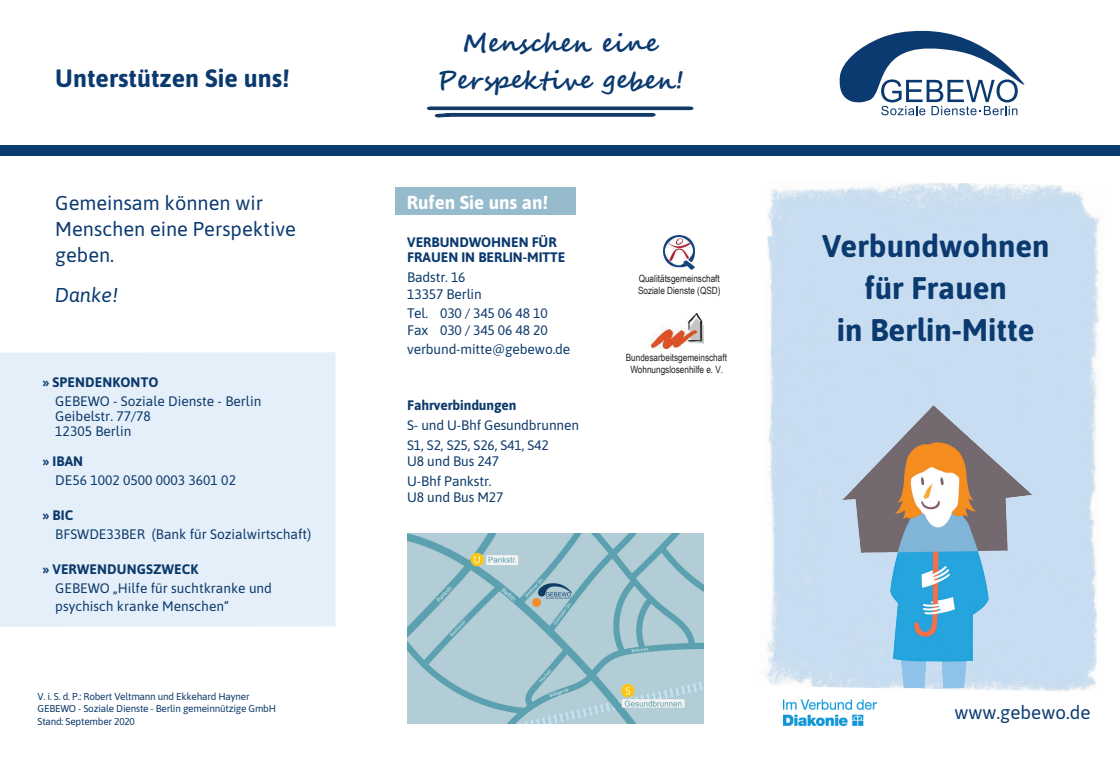
<style>
.page{position:relative;width:1120px;height:759px;background:#fff}
.page>*{position:absolute;margin:0;border:0;box-sizing:border-box;transform-origin:0 0}
.t1{font:700 31.25px/42.2px "Asap";color:#0b3a70;text-align:center}
.t2{font:700 25px/36.2px "Segoe Script";color:#0b3a70;text-align:center}
.t3{font:700 25px "Asap";color:#0b3a70}
.t4{font:20px/26.2px "Asap";color:#0b3a70}
.t5{font:italic 20px "Asap";color:#0b3a70}
.t6{font:700 18.75px "Asap";color:#fff}
.t7{font:18.75px "Asap";color:#0b3a70}
.t8{font:13.75px/15px "Asap";color:#0c3a6b}
.t9{font:700 13.75px "Asap";letter-spacing:.01em;color:#0c3a6b}
.t10{font:700 13.75px/15px "Asap";color:#0b3a70}
.t11{font:700 13.75px "Asap";letter-spacing:-.01em;color:#0c3a6b}
.t12{font:10px/12.2px "Asap";letter-spacing:-.02em;color:#0c3a6b}
.t13{font:10px/12.5px "Arial Narrow";color:#231f20}
</style>
<div class="page">
<svg style="left:839px;top:30px;width:185px;height:85px"></svg>
<div style="left:0;top:352px;width:335px;height:274px;background:#e5eff9"></div>
<div style="left:0;top:145px;width:1120px;height:11px;background:#0b3a70"></div>
<div style="left:395px;top:187px;width:180px;height:27px;background:#95bbcc"></div>
<img style="left:663px;top:235px;width:31px;height:35px">
<img style="left:651px;top:314px;width:52px;height:34px">
<img style="left:426px;top:106px;width:268px;height:12px">
<img style="left:765px;top:183px;width:334px;height:508px">
<img style="left:783px;top:699px;width:93px;height:26px">
<img style="left:407px;top:533px;width:297px;height:190px">
<img style="left:838px;top:394px;width:196px;height:293px">
<h2 class="t3" style="left:55px;top:61px;width:236px">Unterstützen Sie uns!</h2>
<h3 class="t4" style="left:55px;top:188px;width:242px">Gemeinsam können wir<br>Menschen eine Perspektive geben.</h3>
<h3 class="t5" style="left:55px;top:282px;width:65px">Danke!</h3>
<p class="t9" style="left:43px;top:372px;width:117px">» SPENDENKONTO</p>
<p class="t8" style="left:55px;top:393px;width:207px">GEBEWO - Soziale Dienste - Berlin<br>Geibelstr. 77/78<br>12305 Berlin</p>
<p class="t9" style="left:43px;top:451px;width:42px">» IBAN</p>
<p class="t8" style="left:55px;top:471px;width:182px">DE56 1002 0500 0003 3601 02</p>
<p class="t9" style="left:43px;top:505px;width:32px">» BIC</p>
<p class="t8" style="left:55px;top:525px;width:258px">BFSWDE33BER (Bank für Sozialwirtschaft)</p>
<p class="t9" style="left:43px;top:559px;width:157px">» VERWENDUNGSZWECK</p>
<p class="t8" style="left:55px;top:577px;width:218px;line-height:18.8px">GEBEWO „Hilfe für suchtkranke und psychisch kranke Menschen“</p>
<p class="t12" style="left:38px;top:689px;width:240px">V. i. S. d. P.: Robert Veltmann und Ekkehard Hayner<br>GEBEWO - Soziale Dienste - Berlin gemeinnützige GmbH<br>Stand: September 2020</p>
<h2 class="t2" style="left:437px;top:26px;width:248px">Menschen eine<br>Perspektive geben!</h2>
<h3 class="t6" style="left:407px;top:188px;width:143px">Rufen Sie uns an!</h3>
<p class="t10" style="left:407px;top:234px;width:159px">VERBUNDWOHNEN FÜR<br>FRAUEN IN BERLIN-MITTE</p>
<p class="t8" style="left:407px;top:268px;width:76px;line-height:16.2px">Badstr. 16<br>13357 Berlin</p>
<p class="t8" style="left:407px;top:304px;width:142px;line-height:16.2px">Tel. 030 / 345 06 48 10<br>Fax 030 / 345 06 48 20</p>
<p class="t8" style="left:407px;top:341px;width:165px">verbund-mitte@gebewo.de</p>
<p class="t11" style="left:407px;top:395px;width:111px">Fahrverbindungen</p>
<p class="t8" style="left:407px;top:414px;width:173px;line-height:19.8px">S- und U-Bhf Gesundbrunnen<br>S1, S2, S25, S26, S41, S42</p>
<p class="t8" style="left:407px;top:450px;width:93px;line-height:19.8px">U8 und Bus 247<br>U-Bhf Pankstr.</p>
<p class="t8" style="left:407px;top:489px;width:98px">U8 und Bus M27</p>
<p class="t13" style="left:638px;top:271px;width:84px">Qualitätsgemeinschaft<br>Soziale Dienste (QSD)</p>
<p class="t13" style="left:626px;top:350px;width:103px;text-align:center">Bundesarbeitsgemeinschaft<br>Wohnungslosenhilfe e. V.</p>
<h1 class="t1" style="left:822px;top:223px;width:229px">Verbundwohnen für Frauen<br>in Berlin-Mitte</h1>
<h3 class="t7" style="left:954px;top:699px;width:137px">www.gebewo.de</h3>
</div>
